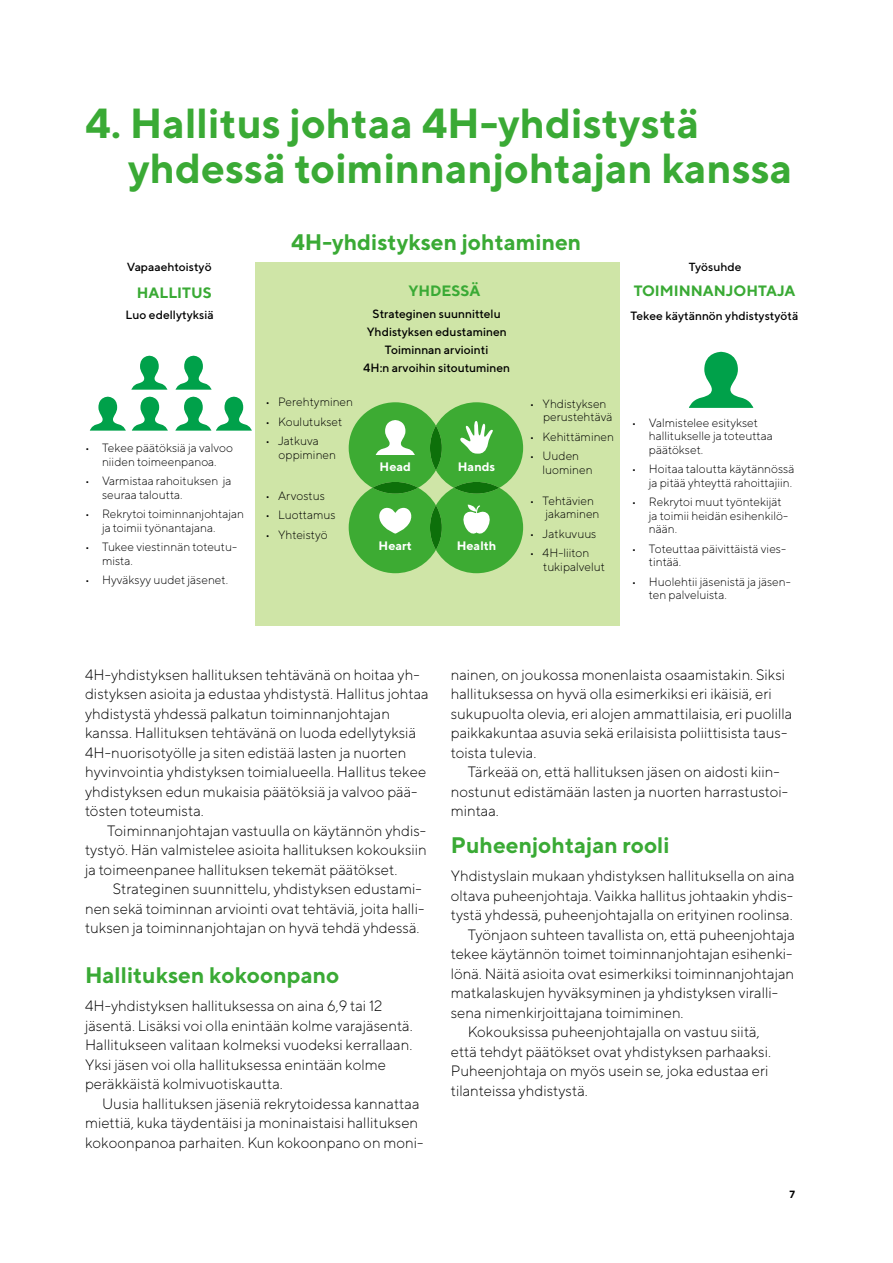
<style>
.page{position:relative;width:893px;height:1263px;background:#fff}
.page>*{position:absolute;margin:0;border:0;box-sizing:border-box;transform-origin:0 0}
.t1{font:700 42px/45px "TT Norms";color:#3aaa35}
.t2{font:700 22.5px "TT Norms";color:#3aaa35}
.t3{font:300 15px/19.5px "TT Norms";color:#000}
.t4{font:700 15px "TT Norms";color:#3aaa35}
.t5{font:700 12.3px "TT Norms";color:#fff}
.t6{font:300 12px/13.5px "TT Norms";color:#000}
.t7{font:500 12px/18px "TT Norms";color:#000;text-align:center}
.t8{font:500 11.7px "TT Norms";color:#000}
.t9{font:700 10.5px "TT Norms";color:#000}
</style>
<div class="page">
<div style="left:256px;top:262px;width:364px;height:363px;background:#cfe5a7"></div>
<svg style="left:90px;top:397px;width:36px;height:34px"></svg>
<svg style="left:689px;top:352px;width:64px;height:56px"></svg>
<svg style="left:176px;top:356px;width:36px;height:34px"></svg>
<svg style="left:175px;top:397px;width:77px;height:34px"></svg>
<svg style="left:132px;top:397px;width:36px;height:34px"></svg>
<svg style="left:131px;top:356px;width:36px;height:34px"></svg>
<svg style="left:349px;top:402px;width:174px;height:171px;background:#5fb752"></svg>
<h1 class="t1" style="left:128px;top:100px;width:666px;text-indent:-43px">4. Hallitus johtaa 4H-yhdistystä yhdessä toiminnanjohtajan kanssa</h1>
<h2 class="t2" style="left:291px;top:228px;width:292px">4H-yhdistyksen johtaminen</h2>
<p class="t8" style="left:127px;top:259px;width:86px">Vapaaehtoistyö</p>
<p class="t8" style="left:689px;top:260px;width:54px">Työsuhde</p>
<p class="t4" style="left:137px;top:283px;width:76px">HALLITUS</p>
<p class="t4" style="left:408px;top:281px;width:74px">YHDESSÄ</p>
<p class="t4" style="left:634px;top:281px;width:163px">TOIMINNANJOHTAJA</p>
<p class="t7" style="left:126px;top:306px;width:90px">Luo edellytyksiä</p>
<p class="t7" style="left:363px;top:305px;width:149px">Strateginen suunnittelu<br>Yhdistyksen edustaminen<br>Toiminnan arviointi<br>4H:n arvoihin sitoutuminen</p>
<p class="t7" style="left:630px;top:306px;width:170px">Tekee käytännön yhdistystyötä</p>
<p class="t6" style="left:85px;top:441px;width:150px;text-align:center">• Tekee päätöksiä ja valvoo niiden toimeenpanoa.</p>
<p class="t6" style="left:102px;top:474px;width:131px;text-indent:-17px">• Varmistaa rahoituksen ja seuraa taloutta.</p>
<p class="t6" style="left:102px;top:507px;width:143px;text-indent:-17px">• Rekrytoi toiminnanjohtajan ja toimii työnantajana.</p>
<p class="t6" style="left:102px;top:540px;width:137px;text-indent:-17px">• Tukee viestinnän toteutu&shy;mista.</p>
<p class="t6" style="left:85px;top:573px;width:145px">• Hyväksyy uudet jäsenet.</p>
<p class="t6" style="left:265px;top:395px;width:89px">• Perehtyminen</p>
<p class="t6" style="left:265px;top:414px;width:79px">• Koulutukset</p>
<p class="t6" style="left:279px;top:434px;width:59px;text-indent:-13px">• Jatkuva oppiminen</p>
<p class="t6" style="left:265px;top:488px;width:61px">• Arvostus</p>
<p class="t6" style="left:265px;top:508px;width:72px">• Luottamus</p>
<p class="t6" style="left:265px;top:527px;width:64px">• Yhteistyö</p>
<p class="t5" style="left:380px;top:458px;width:33px">Head</p>
<p class="t5" style="left:458px;top:458px;width:39px">Hands</p>
<p class="t5" style="left:379px;top:538px;width:35px">Heart</p>
<p class="t5" style="left:457px;top:538px;width:41px">Health</p>
<p class="t6" style="left:543px;top:397px;width:71px;text-indent:-13px">• Yhdistyksen perustehtävä</p>
<p class="t6" style="left:530px;top:430px;width:86px">• Kehittäminen</p>
<p class="t6" style="left:543px;top:449px;width:52px;text-indent:-13px">• Uuden luominen</p>
<p class="t6" style="left:545px;top:494px;width:56px;text-indent:-16px">• Tehtävien jakaminen</p>
<p class="t6" style="left:530px;top:527px;width:68px">• Jatkuvuus</p>
<p class="t6" style="left:543px;top:546px;width:63px;text-indent:-13px">• 4H-liiton tukipalvelut</p>
<p class="t6" style="left:649px;top:415px;width:125px;text-indent:-17px">• Valmistelee esitykset hallitukselle ja toteuttaa päätökset.</p>
<p class="t6" style="left:632px;top:462px;width:164px;text-align:right">• Hoitaa taloutta käytännössä ja pitää yhteyttä rahoittajiin.</p>
<p class="t6" style="left:649px;top:495px;width:141px;text-indent:-17px">• Rekrytoi muut työntekijät ja toimii heidän esihenkilö&shy;nään.</p>
<p class="t6" style="left:649px;top:541px;width:139px;text-indent:-17px">• Toteuttaa päivittäistä vies&shy;tintää.</p>
<p class="t6" style="left:649px;top:574px;width:143px;text-indent:-17px">• Huolehtii jäsenistä ja jäsen&shy;ten palveluista.</p>
<p class="t3" style="left:85px;top:664px;width:345px">4H-yhdistyksen hallituksen tehtävänä on hoitaa yh&shy;distyksen asioita ja edustaa yhdistystä. Hallitus johtaa yhdistystä yhdessä palkatun toiminnanjohtajan kanssa. Hallituksen tehtävänä on luoda edellytyksiä 4H-nuorisotyölle ja siten edistää lasten ja nuorten hyvinvointia yhdistyksen toimialueella. Hallitus tekee yhdistyksen edun mukaisia päätöksiä ja valvoo pää&shy;tösten toteumista.</p>
<p class="t3" style="left:85px;top:820px;width:343px;text-align:justify;text-indent:22px">Toiminnanjohtajan vastuulla on käytännön yhdis&shy;tystyö. Hän valmistelee asioita hallituksen kokouksiin ja toimeenpanee hallituksen tekemät päätökset.</p>
<p class="t3" style="left:85px;top:879px;width:341px;text-indent:28px">Strateginen suunnittelu, yhdistyksen edustami&shy;nen sekä toiminnan arviointi ovat tehtäviä, joita halli&shy;tuksen ja toiminnanjohtajan on hyvä tehdä yhdessä.</p>
<h2 class="t2" style="left:85px;top:961px;width:256px">Hallituksen kokoonpano</h2>
<p class="t3" style="left:85px;top:996px;width:329px">4H-yhdistyksen hallituksessa on aina 6,9 tai 12 jäsentä. Lisäksi voi olla enintään kolme varajäsentä.<br>Hallitukseen valitaan kolmeksi vuodeksi kerrallaan.<br>Yksi jäsen voi olla hallituksessa enintään kolme peräkkäistä kolmivuotiskautta.</p>
<p class="t3" style="left:85px;top:1093px;width:340px;text-indent:17px">Uusia hallituksen jäseniä rekrytoidessa kannattaa miettiä, kuka täydentäisi ja moninaistaisi hallituksen kokoonpanoa parhaiten. Kun kokoonpano on moni-</p>
<p class="t3" style="left:451px;top:664px;width:343px">nainen, on joukossa monenlaista osaamistakin. Siksi hallituksessa on hyvä olla esimerkiksi eri ikäisiä, eri sukupuolta olevia, eri alojen ammattilaisia, eri puolilla paikkakuntaa asuvia sekä erilaisista poliittisista taus&shy;toista tulevia.</p>
<p class="t3" style="left:451px;top:762px;width:339px;text-indent:17px">Tärkeää on, että hallituksen jäsen on aidosti kiin&shy;nostunut edistämään lasten ja nuorten harrastustoi&shy;mintaa.</p>
<h2 class="t2" style="left:451px;top:831px;width:220px">Puheenjohtajan rooli</h2>
<p class="t3" style="left:451px;top:866px;width:345px">Yhdistyslain mukaan yhdistyksen hallituksella on aina</p>
<p class="t3" style="left:451px;top:886px;width:344px">oltava puheenjohtaja. Vaikka hallitus johtaakin yhdis-</p>
<p class="t3" style="left:451px;top:905px;width:344px">tystä yhdessä, puheenjohtajalla on erityinen roolinsa.</p>
<p class="t3" style="left:468px;top:925px;width:329px">Työnjaon suhteen tavallista on, että puheenjohtaja</p>
<p class="t3" style="left:451px;top:944px;width:343px">tekee käytännön toimet toiminnanjohtajan esihenki-</p>
<p class="t3" style="left:451px;top:964px;width:345px">lönä. Näitä asioita ovat esimerkiksi toiminnanjohtajan</p>
<p class="t3" style="left:451px;top:983px;width:329px">matkalaskujen hyväksyminen ja yhdistyksen viralli-</p>
<p class="t3" style="left:451px;top:1003px;width:234px">sena nimenkirjoittajana toimiminen.</p>
<p class="t3" style="left:468px;top:1022px;width:293px">Kokouksissa puheenjohtajalla on vastuu siitä,</p>
<p class="t3" style="left:451px;top:1042px;width:322px">että tehdyt päätökset ovat yhdistyksen parhaaksi.</p>
<p class="t3" style="left:451px;top:1061px;width:319px">Puheenjohtaja on myös usein se, joka edustaa eri</p>
<p class="t3" style="left:451px;top:1081px;width:139px">tilanteissa yhdistystä.</p>
<p class="t9" style="left:790px;top:1188px;width:7px">7</p>
</div>
